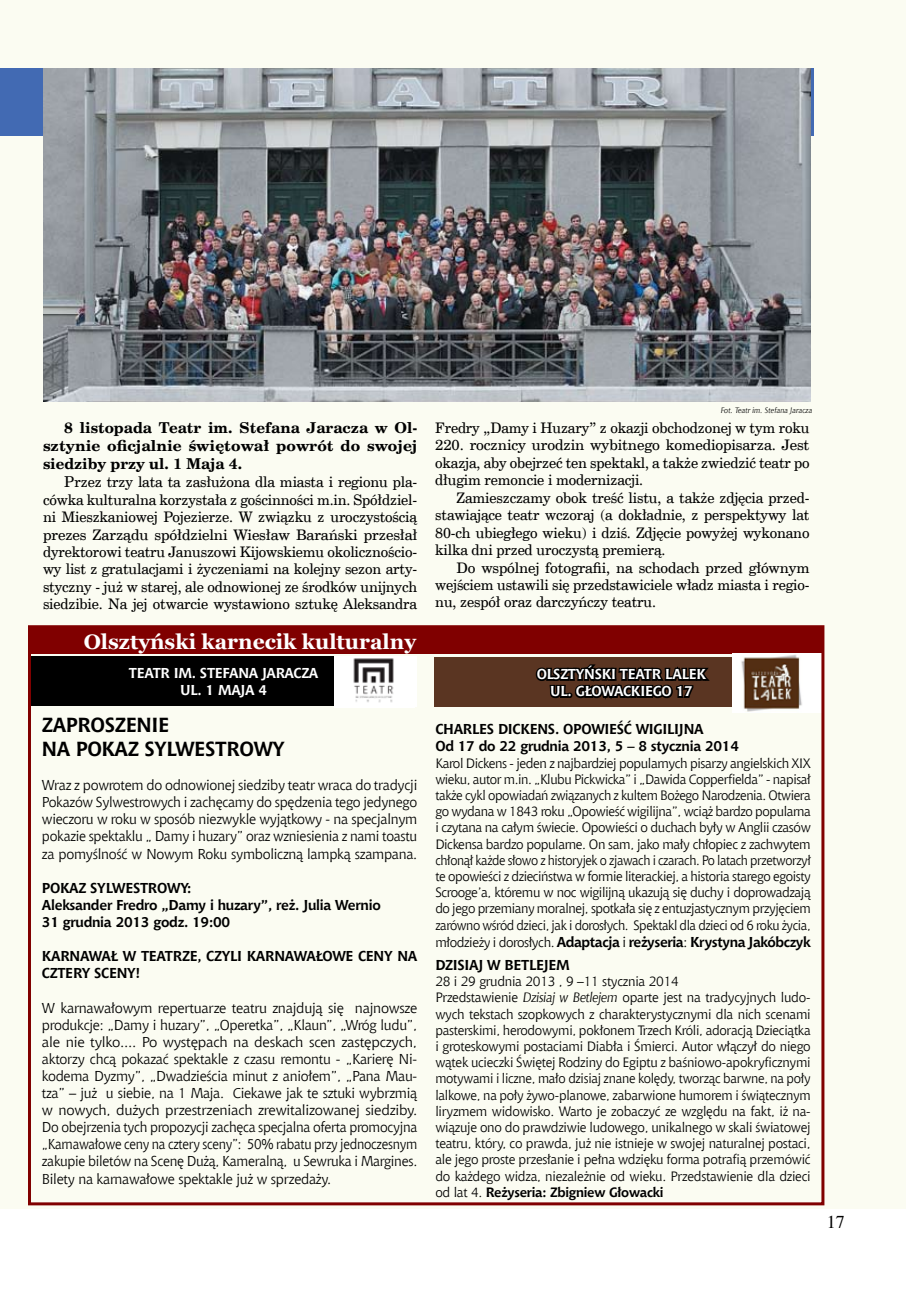
<style>
.page{position:relative;width:906px;height:1289px;background:#fff}
.page>*{position:absolute;margin:0;border:0;box-sizing:border-box;transform-origin:0 0}
.t1{font:700 21px "Georgia";color:#fff}
.t2{font:700 20.25px/24.3px "Chianti EU";color:#000}
.t3{font:18px "Times";color:#000}
.t4{font:700 15px/18px "Cent Schbook EU";letter-spacing:.005em;color:#000;text-align:justify}
.t5{font:14.55px/17.4px "Cent Schbook EU";letter-spacing:-.01em;color:#000;text-align:justify}
.t6{font:14.25px/17.1px "Chianti EU";letter-spacing:-.02em;color:#000;text-align:justify}
.t7{font:700 14.25px/17.1px "Chianti EU";letter-spacing:-.02em;color:#000}
.t8{font:700 14.25px "Chianti EU";letter-spacing:-.02em;color:#fff}
.t9{font:13.5px/16.2px "Chianti EU";letter-spacing:-.02em;color:#000;text-align:justify}
.t10{font:italic 7.8px "Chianti EU";color:#000}
.s1{font-size:15px}
.s2{font-weight:400;font-size:13.5px}
.s3{font-weight:400}
.s4{font-style:italic}
.s5{font-weight:700}
</style>
<div class="page">
<div style="left:0;top:0;width:906px;height:1208px;background:#fbfcf2"></div>
<div style="left:0;top:68px;width:813px;height:68px;background:#426ab3"></div>
<img style="left:43px;top:68px;width:768px;height:334px">
<div style="left:30px;top:627px;width:792px;height:26px;background:#800000"></div>
<div style="left:30px;top:656px;width:387px;height:50px;background:#000"></div>
<div style="left:434px;top:657px;width:375px;height:50px;background:#5a3522"></div>
<svg style="left:533px;top:653px;width:180px;height:47px"></svg>
<div style="left:335px;top:656px;width:82px;height:51px;background:#fff"></div>
<img style="left:353px;top:658px;width:41px;height:45px">
<div style="left:732px;top:653px;width:90px;height:59px;background:#fff"></div>
<img style="left:741px;top:655px;width:61px;height:57px">
<div style="left:28px;top:625px;width:796px;height:580px;border:3px solid #800000"></div>
<p class="t4" style="left:43px;top:419px;width:376px;text-indent:21px">8 listopada Teatr im. Stefana Jaracza w Ol&shy;sztynie oficjalnie świętował powrót do swojej siedziby przy ul. 1 Maja 4.</p>
<p class="t5" style="left:43px;top:474px;width:376px;text-indent:21px"><span class="s1">P</span>rzez trzy lata ta zasłużona dla miasta i regionu pla&shy;cówka kulturalna korzystała z gościnności m.in. Spółdziel&shy;ni Mieszkaniowej Pojezierze. W związku z uroczystością prezes Zarządu spółdzielni Wiesław Barański przesłał dyrektorowi teatru Januszowi Kijowskiemu okolicznościo&shy;wy list z gratulacjami i życzeniami na kolejny sezon arty&shy;styczny - już w starej, ale odnowionej ze środków unijnych siedzibie. Na jej otwarcie wystawiono sztukę Aleksandra</p>
<h1 class="t1" style="left:84px;top:627px;width:334px">Olsztyński karnecik kulturalny</h1>
<p class="t8" style="left:129px;top:664px;width:17px">TEATR</p>
<p class="t8" style="left:174px;top:664px;width:43px">IM. STEFANA</p>
<p class="t8" style="left:262px;top:664px;width:15px">JARACZA</p>
<p class="t8" style="left:180px;top:681px;width:61px">UL . 1 MAJA</p>
<p class="t8" style="left:258px;top:681px;width:10px">4</p>
<h2 class="t2" style="left:42px;top:712px;width:48px">ZAPROSZENIE<br>NA POKAZ</h2>
<h2 class="t2" style="left:144px;top:737px;width:14px">SYLWESTROWY</h2>
<p class="t6" style="left:42px;top:776px;width:377px">Wraz z powrotem do odnowionej siedziby teatr wraca do tradycji Pokazów Sylwestrowych i zachęcamy do spędzenia tego jedynego wieczoru w roku w sposób niezwykle wyjątkowy - na specjalnym pokazie spektaklu „ Damy i huzary” oraz wzniesienia z nami toastu za pomyślność w Nowym Roku symboliczną lampką szampana.</p>
<p class="t7" style="left:42px;top:879px;width:19px">POKAZ</p>
<p class="t7" style="left:90px;top:879px;width:10px">SYLWESTROWY</p>
<p class="t7" style="left:42px;top:879px;width:340px;text-indent:145px">:<br>ALEKSANDER FREDRO „DAMY I HUZARY”, REŻ. JULIA WERNIO<br>31 GRUDNIA 2013 GODZ. 19:00</p>
<p class="t7" style="left:42px;top:948px;width:20px">KARNAWAŁ</p>
<p class="t7" style="left:123px;top:948px;width:27px">W TEATRZE</p>
<p class="t7" style="left:197px;top:948px;width:17px">, CZYLI</p>
<p class="t7" style="left:247px;top:948px;width:11px">KARNAWAŁOWE</p>
<p class="t7" style="left:358px;top:948px;width:10px">CENY</p>
<p class="t7" style="left:397px;top:948px;width:11px">NA</p>
<p class="t7" style="left:42px;top:965px;width:9px">CZTERY</p>
<p class="t7" style="left:94px;top:965px;width:10px">SCENY</p>
<p class="t7" style="left:136px;top:965px;width:7px">!</p>
<p class="t6" style="left:42px;top:998px;width:377px">W karnawałowym repertuarze teatru znajdują się najnowsze produkcje: „Damy i huzary”, „Operetka”, „Klaun”, „Wróg ludu”, ale nie tylko.... Po występach na deskach scen zastępczych, aktorzy chcą pokazać spektakle z czasu remontu - „Karierę Ni&shy;kodema Dyzmy”, „Dwadzieścia minut z aniołem”, „Pana Mau&shy;tza” – już u siebie, na 1 Maja. Ciekawe jak te sztuki wybrzmią w nowych, dużych przestrzeniach zrewitalizowanej siedziby.<br>Do obejrzenia tych propozycji zachęca specjalna oferta promocyjna „Karnawałowe ceny na cztery sceny”: 50% rabatu przy jednoczesnym zakupie biletów na Scenę Dużą, Kameralną, u Sewruka i Margines.<br>Bilety na karnawałowe spektakle już w sprzedaży.</p>
<p class="t10" style="left:721px;top:405px;width:93px">Fot. Teatr im. Stefana Jaracza</p>
<p class="t5" style="left:435px;top:419px;width:376px">Fredry „Damy i Huzary” z okazji obchodzonej w tym roku 220. rocznicy urodzin wybitnego komediopisarza. Jest okazja, aby obejrzeć ten spektakl, a także zwiedzić teatr po długim remoncie i modernizacji.</p>
<p class="t5" style="left:435px;top:489px;width:376px;text-indent:21px">Zamieszczamy obok treść listu, a także zdjęcia przed&shy;stawiające teatr wczoraj (a dokładnie, z perspektywy lat 80-ch ubiegłego wieku) i dziś. Zdjęcie powyżej wykonano kilka dni przed uroczystą premierą.</p>
<p class="t5" style="left:435px;top:559px;width:376px;text-indent:21px">Do wspólnej fotografii, na schodach przed głównym wejściem ustawili się przedstawiciele władz miasta i regio&shy;nu, zespół oraz darczyńczy teatru.</p>
<p class="t8" style="left:536px;top:665px;width:19px">OLSZTY</p>
<p class="t8" style="left:584px;top:665px;width:18px">ŃSKI</p>
<p class="t8" style="left:620px;top:665px;width:17px">TEATR</p>
<p class="t8" style="left:665px;top:665px;width:17px">LALEK</p>
<p class="t8" style="left:550px;top:682px;width:45px">UL. GŁOWACKIEGO</p>
<p class="t8" style="left:675px;top:682px;width:19px">17</p>
<p class="t7" style="left:435px;top:721px;width:305px;text-indent:181px">ŚĆ WIGILIJNA<br>OD 17 DO 22 GRUDNIA 2013, 5 – 8 STYCZNIA 2014</p>
<p class="t9" style="left:435px;top:754px;width:377px">Karol Dickens - jeden z najbardziej popularnych pisarzy angielskich XIX wieku, autor m.in. „Klubu Pickwicka” i „Dawida Copperfielda” - napisał także cykl opowiadań związanych z kultem Bożego Narodzenia. Otwiera go wydana w 1843 roku „Opowieść wigilijna”, wciąż bardzo popularna i czytana na całym świecie. Opowieści o duchach były w Anglii czasów Dickensa bardzo popularne. On sam, jako mały chłopiec z zachwytem chłonął każde słowo z historyjek o zjawach i czarach. Po latach przetworzył te opowieści z dzieciństwa w formie literackiej, a historia starego egoisty Scrooge’a, któremu w noc wigilijną ukazują się duchy i doprowadzają do jego przemiany moralnej, spotkała się z entuzjastycznym przyjęciem zarówno wśród dzieci, jak i dorosłych. Spektakl dla dzieci od 6 roku życia,</p>
<p class="t7" style="left:435px;top:930px;width:377px;line-height:23.1px"><span class="s2">młodzieży i dorosłych.</span> ADAPTACJA <span class="s3">i</span> REŻYSERIA<span class="s3">:</span> KRYSTYNA JAKÓBCZYK<br>DZISIAJ</p>
<p class="t7" style="left:435px;top:721px;width:18px">CHARLES</p>
<p class="t7" style="left:498px;top:721px;width:19px">DICKENS</p>
<p class="t7" style="left:555px;top:721px;width:28px">. OPOWIE</p>
<p class="t7" style="left:487px;top:956px;width:36px">W BETLEJEM</p>
<p class="t9" style="left:435px;top:973px;width:377px;text-align:left">28 i 29 grudnia 2013 , 9 –11 stycznia 2014<br>Przedstawienie <span class="s4">Dzisiaj w Betlejem</span> oparte jest na tradycyjnych ludo&shy;wych tekstach szopkowych z charakterystycznymi dla nich scenami pasterskimi, herodowymi, pokłonem Trzech Króli, adoracją Dzieciątka i groteskowymi postaciami Diabła i Śmierci. Autor włączył do niego wątek ucieczki Świętej Rodziny do Egiptu z baśniowo-apokryficznymi motywami i liczne, mało dzisiaj znane kolędy, tworząc barwne, na poły lalkowe, na poły żywo-planowe, zabarwione humorem i świątecznym liryzmem widowisko. Warto je zobaczyć ze względu na fakt, iż na&shy;wiązuje ono do prawdziwie ludowego, unikalnego w skali światowej teatru, który, co prawda, już nie istnieje w swojej naturalnej postaci, ale jego proste przesłanie i pełna wdzięku forma potrafią przemówić do każdego widza, niezależnie od wieku. Przedstawienie dla dzieci od lat 4. <span class="s5">REŻYSERIA: ZBIGNIEW GŁOWACKI</span></p>
<h3 class="t3" style="left:827px;top:1205px;width:19px">17</h3>
</div>
